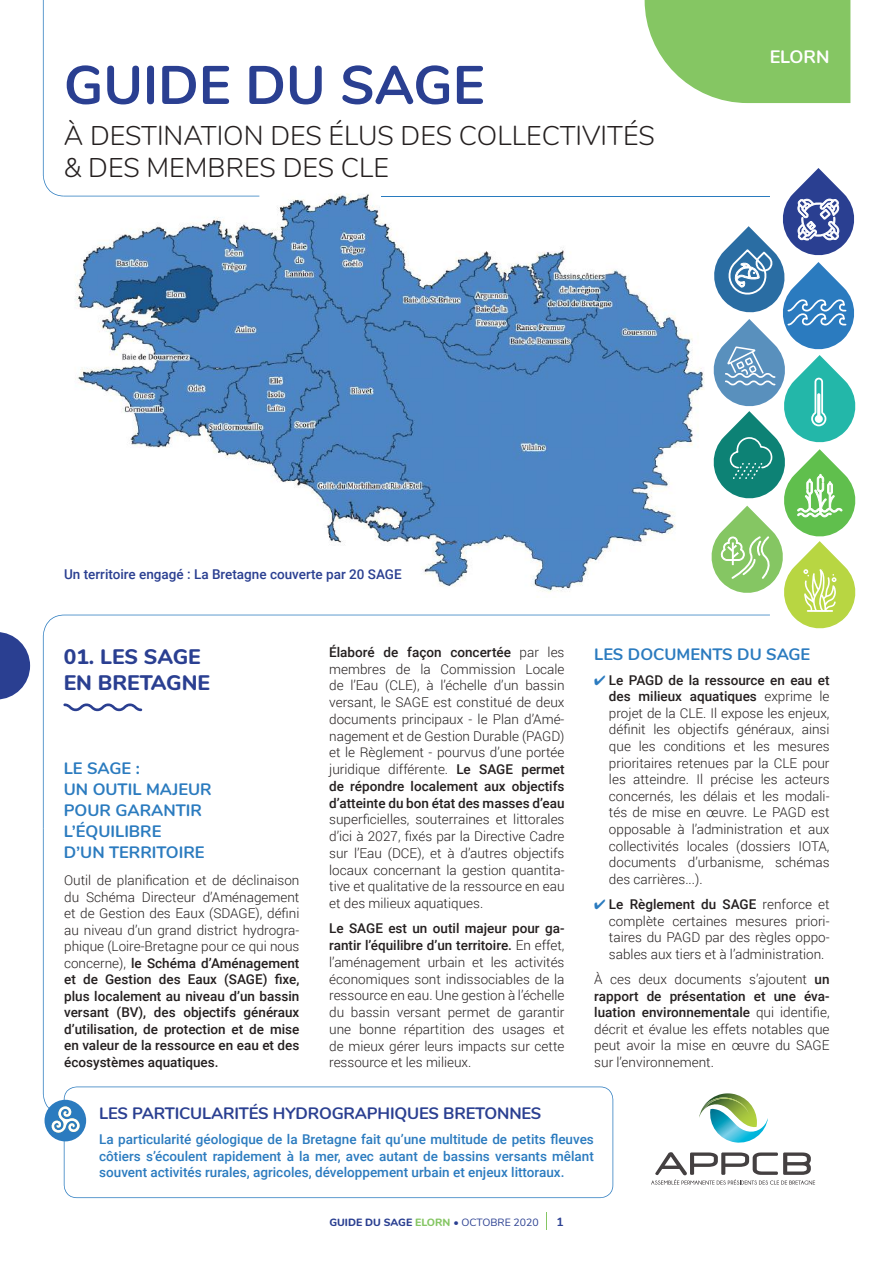
<style>
.page{position:relative;width:893px;height:1263px;background:#fff}
.page>*{position:absolute;margin:0;border:0;box-sizing:border-box;transform-origin:0 0}
.t1{font:700 54px "Nunito";color:#2a3f91}
.t2{font:300 27px/32.4px "Nunito";color:#241f1f}
.t3{font:800 21px/25.5px "Nunito";color:#2a3f91}
.t4{font:700 18px "Nunito";color:#fff}
.t5{font:700 16.5px/21px "Nunito";color:#2b7bbf}
.t6{font:700 16.5px "Nunito";letter-spacing:-.01em;color:#2a3f91}
.t7{font:300 13.5px/16.8px "Roboto";color:#241f1f;text-align:justify}
.t8{font:500 13.5px/16.5px "Roboto";color:#241f1f;text-align:justify}
.t9{font:500 13.5px/16.5px "Roboto";color:#2b7bbf;text-align:justify}
.t10{font:500 13.5px "Roboto";color:#2a3f91}
.t11{font:700 12px "Nunito";color:#2a3f91}
.t12{font:10.5px "Nunito";color:#2a3f91}
.s1{font-weight:300}
.s2{font-weight:500}
.s3{color:#2b7bbf}
.s4{font-weight:800}
.s5{font-weight:800;color:#85c663}
</style>
<div class="page">
<svg style="left:546px;top:1212px;width:1px;height:17px"></svg>
<img style="left:63px;top:193px;width:642px;height:400px">
<svg style="left:645px;top:0;width:205px;height:103px;background:#93cc74"></svg>
<svg style="left:43px;top:0;width:20px;height:196px"></svg>
<img style="left:63px;top:196px;width:196px;height:1px">
<hr style="left:705px;top:196px;width:65px;height:1px;background:#2a7bbf">
<img style="left:381px;top:196px;width:324px;height:1px">
<svg style="left:708px;top:168px;width:148px;height:461px"></svg>
<svg style="left:710px;top:1093px;width:58px;height:50px"></svg>
<img style="left:699px;top:1097px;width:50px;height:21px">
<svg style="left:651px;top:1152px;width:164px;height:33px"></svg>
<svg style="left:43px;top:615px;width:727px;height:214px"></svg>
<svg style="left:63px;top:703px;width:79px;height:8px"></svg>
<svg style="left:64px;top:1086px;width:549px;height:112px"></svg>
<div style="left:45px;top:1100px;width:41px;height:41px;background:#2b7bbf;border-radius:50%"></div>
<svg style="left:51px;top:1106px;width:29px;height:27px"></svg>
<svg style="left:0;top:632px;width:30px;height:67px"></svg>
<h1 class="t1" style="left:64px;top:45px;width:422px">GUIDE DU SAGE</h1>
<h2 class="t2" style="left:64px;top:118px;width:592px">À DESTINATION DES ÉLUS DES COLLECTIVITÉS &amp; DES MEMBRES DES CLE</h2>
<h3 class="t4" style="left:770px;top:44px;width:61px">ELORN</h3>
<p class="t10" style="left:64px;top:565px;width:339px">Un territoire engagé : La Bretagne couverte par 20 SAGE</p>
<h3 class="t3" style="left:64px;top:643px;width:148px">01. LES SAGE<br>EN BRETAGNE</h3>
<p class="t5" style="left:64px;top:757px;width:149px">LE SAGE :<br>UN OUTIL MAJEUR<br>POUR GARANTIR<br>L’ÉQUILIBRE<br>D’UN TERRITOIRE</p>
<p class="t8" style="left:64px;top:872px;width:237px"><span class="s1">Outil de planification et de déclinaison du Schéma Directeur d’Aménagement et de Gestion des Eaux (SDAGE), défini au niveau d’un grand district hydrogra&shy;phique (Loire-Bretagne pour ce qui nous concerne),</span> le Schéma d’Aménagement et de Gestion des Eaux (SAGE) fixe, plus localement au niveau d’un bassin versant (BV), des objectifs généraux d’utilisation, de protection et de mise en valeur de la ressource en eau et des écosystèmes aquatiques.</p>
<p class="t7" style="left:329px;top:643px;width:237px"><span class="s2">Élaboré de façon concertée</span> par les membres de la Commission Locale de l’Eau (CLE), à l’échelle d’un bassin versant, le SAGE est constitué de deux documents principaux - le Plan d’Amé&shy;nagement et de Gestion Durable (PAGD) et le Règlement - pourvus d’une portée juridique différente. <span class="s2">Le SAGE permet de répondre localement aux objectifs d’atteinte du bon état des masses d’eau</span></p>
<p class="t7" style="left:329px;top:811px;width:237px">superficielles, souterraines et littorales d’ici à 2027, fixés par la Directive Cadre sur l’Eau (DCE), et à d’autres objectifs locaux concernant la gestion quantita&shy;tive et qualitative de la ressource en eau et des milieux aquatiques.</p>
<p class="t7" style="left:329px;top:920px;width:237px"><span class="s2">Le SAGE est un outil majeur pour ga&shy;rantir l’équilibre d’un territoire.</span> En effet, l’aménagement urbain et les activités économiques sont indissociables de la ressource en eau. Une gestion à l’échelle du bassin versant permet de garantir une bonne répartition des usages et de mieux gérer leurs impacts sur cette ressource et les milieux.</p>
<p class="t5" style="left:594px;top:642px;width:218px">LES DOCUMENTS DU SAGE</p>
<p class="t7" style="left:609px;top:671px;width:222px;text-indent:-15px"><span class="s3">✔</span> <span class="s2">Le PAGD de la ressource en eau et des milieux aquatiques</span> exprime le projet de la CLE. Il expose les enjeux, définit les objectifs généraux, ainsi que les conditions et les mesures prioritaires retenues par la CLE pour les atteindre. Il précise les acteurs concernés, les délais et les modali&shy;tés de mise en œuvre. Le PAGD est opposable à l’administration et aux collectivités locales (dossiers IOTA, documents d’urbanisme, schémas des carrières...).</p>
<p class="t7" style="left:609px;top:895px;width:222px;text-indent:-15px"><span class="s3">✔</span> <span class="s2">Le Règlement du SAGE</span> renforce et complète certaines mesures priori&shy;taires du PAGD par des règles oppo&shy;sables aux tiers et à l’administration.</p>
<p class="t7" style="left:594px;top:970px;width:237px">À ces deux documents s’ajoutent <span class="s2">un rapport de présentation et une éva&shy;luation environnementale</span> qui identifie, décrit et évalue les effets notables que peut avoir la mise en œuvre du SAGE sur l’environnement.</p>
<p class="t6" style="left:99px;top:1101px;width:444px">LES PARTICULARITÉS HYDROGRAPHIQUES BRETONNES</p>
<p class="t9" style="left:99px;top:1130px;width:496px">La particularité géologique de la Bretagne fait qu’une multitude de petits fleuves côtiers s’écoulent rapidement à la mer, avec autant de bassins versants mêlant souvent activités rurales, agricoles, développement urbain et enjeux littoraux.</p>
<p class="t12" style="left:329px;top:1215px;width:211px"><span class="s4">GUIDE DU SAGE</span> <span class="s5">ELORN</span> • OCTOBRE 2020</p>
<p class="t11" style="left:556px;top:1213px;width:9px">1</p>
</div>
